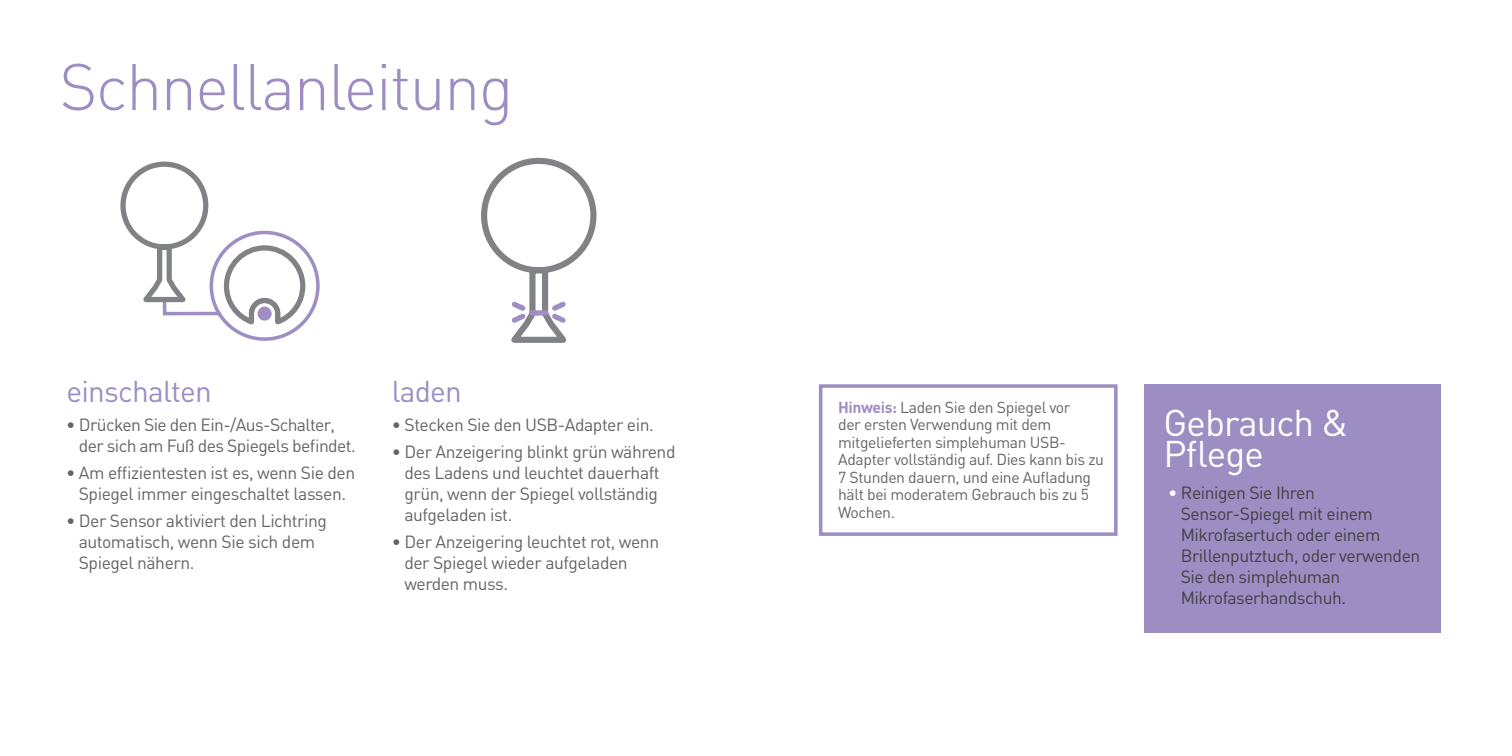
<style>
.page{position:relative;width:1512px;height:756px;background:#fff}
.page>*{position:absolute;margin:0;border:0;box-sizing:border-box;transform-origin:0 0}
.t1{font:300 64.75px "DIN";letter-spacing:-.025em;color:#9c8dc3}
.t2{font:36.75px/31.5px "DIN";letter-spacing:-.025em;color:#fff}
.t3{font:29.75px "DIN";letter-spacing:-.025em;color:#9c8dc3}
.t4{font:17.5px/21px "DIN";letter-spacing:-.025em;color:#636466}
.t5{font:17.5px/21px "DIN";letter-spacing:-.025em;color:#414042}
.t6{font:15.75px/17.5px "DIN";letter-spacing:-.025em;color:#636466}
.s1{font-weight:700;color:#9c8dc3}
.s2{color:#fff}
</style>
<div class="page">
<div style="left:819px;top:384px;width:299px;height:152px;border:4px solid #9c8dc3"></div>
<div style="left:1144px;top:384px;width:297px;height:249px;background:#9c8dc3"></div>
<svg style="left:481px;top:157px;width:116px;height:186px"></svg>
<svg style="left:120px;top:161px;width:200px;height:180px"></svg>
<h1 class="t1" style="left:59px;top:47px;width:456px">Schnellanleitung</h1>
<h3 class="t3" style="left:67px;top:373px;width:147px">einschalten</h3>
<h3 class="t3" style="left:392px;top:373px;width:72px">laden</h3>
<p class="t4" style="left:392px;top:413px;width:264px">• Stecken Sie den USB-Adapter ein.</p>
<p class="t4" style="left:404px;top:441px;width:273px;text-indent:-13px">• Der Anzeigering blinkt grün während des Ladens und leuchtet dauerhaft grün, wenn der Spiegel vollständig aufgeladen ist.</p>
<p class="t4" style="left:404px;top:531px;width:256px;text-indent:-13px">• Der Anzeigering leuchtet rot, wenn der Spiegel wieder aufgeladen werden muss.</p>
<p class="t4" style="left:79px;top:413px;width:279px;text-indent:-13px">• Drücken Sie den Ein-/Aus-Schalter, der sich am Fuß des Spiegels befindet.</p>
<p class="t4" style="left:66px;top:462px;width:291px;text-align:center">• Am effizientesten ist es, wenn Sie den<br>Spiegel immer eingeschaltet lassen.</p>
<p class="t4" style="left:79px;top:510px;width:250px;text-indent:-13px">• Der Sensor aktiviert den Lichtring automatisch, wenn Sie sich dem<br>Spiegel nähern.</p>
<p class="t6" style="left:838px;top:398px;width:267px"><span class="s1">Hinweis:</span> Laden Sie den Spiegel vor<br>der ersten Verwendung mit dem mitgelieferten simplehuman USB-<br>Adapter vollständig auf. Dies kann bis zu<br>7 Stunden dauern, und eine Aufladung hält bei moderatem Gebrauch bis zu 5<br>Wochen.</p>
<h2 class="t2" style="left:1164px;top:406px;width:187px">Gebrauch &amp;<br>Pflege</h2>
<p class="t5" style="left:1181px;top:482px;width:241px;text-indent:-13px"><span class="s2">•</span> Reinigen Sie Ihren<br>Sensor-Spiegel mit einem<br>Mikrofasertuch oder einem<br>Brillenputztuch, oder verwenden<br>Sie den simplehuman<br>Mikrofaserhandschuh.</p>
</div>
